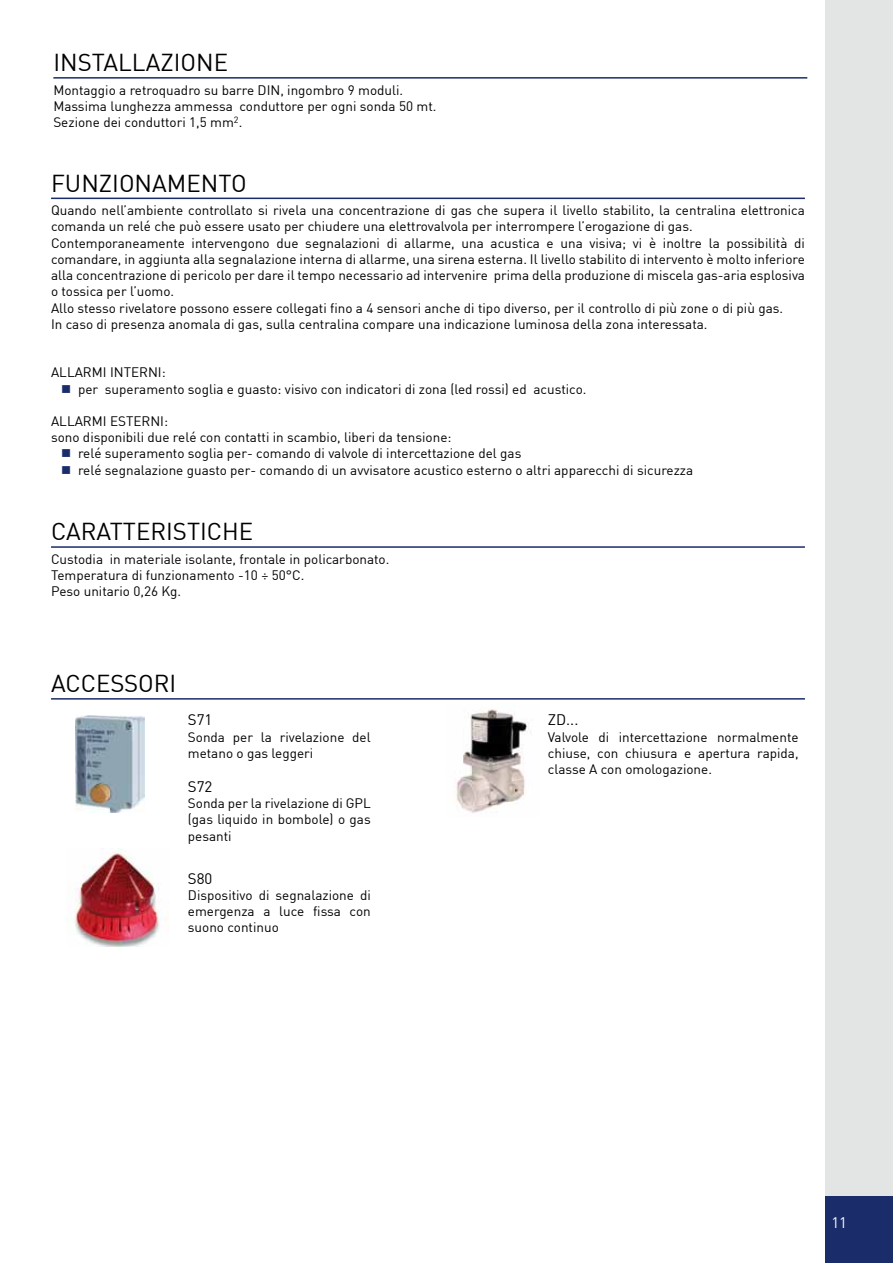
<style>
.page{position:relative;width:893px;height:1263px;background:#fff}
.page>*{position:absolute;margin:0;border:0;box-sizing:border-box;transform-origin:0 0}
.t1{font:24px "DIN";color:#000}
.t2{font:15px "DIN";color:#000}
.t3{font:15px "DIN";color:#fff}
.t4{font:13.5px/16.2px "DIN";color:#000}
</style>
<div class="page">
<div style="left:825px;top:0;width:68px;height:1263px;background:#e3e4e4"></div>
<div style="left:825px;top:1196px;width:68px;height:67px;background:#1a2c69"></div>
<hr style="left:53px;top:77px;width:754px;height:2px;background:#1a2c69">
<hr style="left:51px;top:698px;width:754px;height:2px;background:#1a2c69">
<hr style="left:51px;top:198px;width:754px;height:1px;background:#1a2c69">
<hr style="left:51px;top:546px;width:754px;height:2px;background:#1a2c69">
<img style="left:66px;top:849px;width:96px;height:97px">
<img style="left:455px;top:709px;width:76px;height:104px">
<img style="left:76px;top:715px;width:68px;height:98px">
<h1 class="t1" style="left:53px;top:47px;width:176px">INSTALLAZIONE</h1>
<p class="t4" style="left:53px;top:82px;width:385px">Montaggio a retroquadro su barre DIN, ingombro 9 moduli.<br>Massima lunghezza ammessa conduttore per ogni sonda 50 mt.<br>Sezione dei conduttori 1,5 mm<sup>2</sup>.</p>
<h1 class="t1" style="left:51px;top:168px;width:197px">FUNZIONAMENTO</h1>
<p class="t4" style="left:51px;top:202px;width:755px">Quando nell’ambiente controllato si rivela una concentrazione di gas che supera il livello stabilito, la centralina elettronica comanda un relé che può essere usato per chiudere una elettrovalvola per interrompere l’erogazione di gas.<br>Contemporaneamente intervengono due segnalazioni di allarme, una acustica e una visiva; vi è inoltre la possibilità di comandare, in aggiunta alla segnalazione interna di allarme, una sirena esterna. Il livello stabilito di intervento è molto inferiore alla concentrazione di pericolo per dare il tempo necessario ad intervenire prima della produzione di miscela gas-aria esplosiva o tossica per l’uomo.<br>Allo stesso rivelatore possono essere collegati fino a 4 sensori anche di tipo diverso, per il controllo di più zone o di più gas.<br>In caso di presenza anomala di gas, sulla centralina compare una indicazione luminosa della zona interessata.</p>
<p class="t4" style="left:51px;top:364px;width:17px">Allarmi</p>
<p class="t4" style="left:110px;top:364px;width:8px">interni</p>
<p class="t4" style="left:78px;top:364px;width:510px;text-indent:84px">:<br>per superamento soglia e guasto: visivo con indicatori di zona (led rossi) ed acustico.</p>
<p class="t4" style="left:51px;top:413px;width:17px">Allarmi</p>
<p class="t4" style="left:110px;top:413px;width:9px">esterni</p>
<p class="t4" style="left:164px;top:413px;width:6px">:</p>
<p class="t4" style="left:51px;top:429px;width:402px">sono disponibili due relé con contatti in scambio, liberi da tensione:</p>
<p class="t4" style="left:78px;top:445px;width:445px">relé superamento soglia per- comando di valvole di intercettazione del gas</p>
<p class="t4" style="left:78px;top:461px;width:617px">relé segnalazione guasto per- comando di un avvisatore acustico esterno o altri apparecchi di sicurezza</p>
<h1 class="t1" style="left:51px;top:517px;width:204px">CARATTERISTICHE</h1>
<p class="t4" style="left:51px;top:551px;width:340px">Custodia in materiale isolante, frontale in policarbonato.<br>Temperatura di funzionamento -10 ÷ 50°C.<br>Peso unitario 0,26 Kg.</p>
<h1 class="t1" style="left:51px;top:668px;width:127px">ACCESSORI</h1>
<p class="t2" style="left:188px;top:710px;width:26px">S71</p>
<p class="t4" style="left:188px;top:728px;width:184px">Sonda per la rivelazione del metano o gas leggeri</p>
<p class="t2" style="left:188px;top:777px;width:26px">S72</p>
<p class="t4" style="left:188px;top:795px;width:184px;text-align:justify">Sonda per la rivelazione di GPL (gas liquido in bombole) o gas pesanti</p>
<p class="t2" style="left:188px;top:869px;width:26px">S80</p>
<p class="t4" style="left:188px;top:887px;width:184px;text-align:justify">Dispositivo di segnalazione di emergenza a luce fissa con suono continuo</p>
<p class="t2" style="left:548px;top:710px;width:32px">ZD...</p>
<p class="t4" style="left:548px;top:728px;width:252px;text-align:justify">Valvole di intercettazione normalmente chiuse, con chiusura e apertura rapida, classe a con omologazione.</p>
<p class="t3" style="left:831px;top:1213px;width:17px">11</p>
</div>
